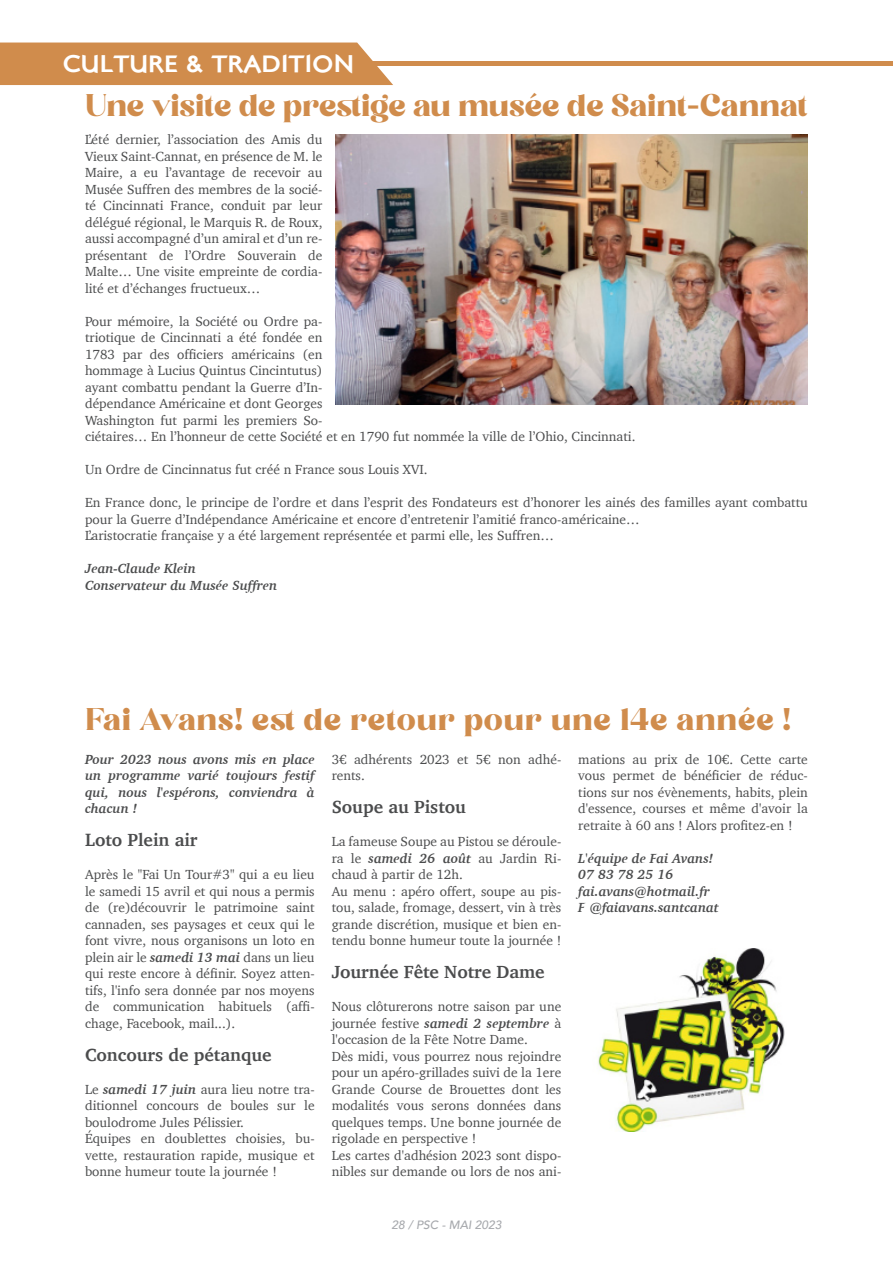
<style>
.page{position:relative;width:893px;height:1263px;background:#fff}
.page>*{position:absolute;margin:0;border:0;box-sizing:border-box;transform-origin:0 0}
.t1{font:30px "Begika";letter-spacing:-.025em;color:#d08c4c}
.t2{font:30px "Begika";color:#d08c4c}
.t3{font:24px "London Two";color:#fff;scale:1.04 1}
.t4{font:700 18px "Charter";color:#4b4c4d}
.t5{font:13.5px/16.5px "Charter";color:#4b4c4d}
.t6{font:italic 700 13.5px/16.5px "Charter";color:#4b4c4d}
.t7{font:italic 500 12px "Avenir";color:#a7a9ad}
.s1{font-family:"Montserrat"}
.s2{font-weight:700;font-style:italic}
</style>
<div class="page">
<hr style="left:0;top:62px;width:893px;height:4px;background:#d08c4c">
<div style="left:0;top:43px;width:393px;height:42px;background:#d08c4c"></div>
<img style="left:335px;top:134px;width:473px;height:271px">
<img style="left:598px;top:948px;width:187px;height:184px">
<h2 class="t3" style="left:62px;top:54px;width:282px">CULTURE &amp; TRADITION</h2>
<h1 class="t1" style="left:85px;top:94px;width:724px">Une visite de prestige au musée de Saint<span class="s1">-</span>Cannat</h1>
<p class="t5" style="left:85px;top:131px;width:239px;text-align:justify">L’été dernier, l’association des Amis du Vieux Saint-Cannat, en présence de M. le Maire, a eu l’avantage de recevoir au Musée Suffren des membres de la socié&shy;té Cincinnati France, conduit par leur délégué régional, le Marquis R. de Roux, aussi accompagné d’un amiral et d’un re&shy;présentant de l’Ordre Souverain de Malte… Une visite empreinte de cordia&shy;lité et d’échanges fructueux…</p>
<p class="t5" style="left:85px;top:312px;width:552px">Pour mémoire, la Société ou Ordre pa-<br>triotique de Cincinnati a été fondée en<br>1783 par des officiers américains (en<br>hommage à Lucius Quintus Cincintutus)<br>ayant combattu pendant la Guerre d’In-<br>dépendance Américaine et dont Georges<br>Washington fut parmi les premiers So-<br>ciétaires… En l’honneur de cette Société et en 1790 fut nommée la ville de l’Ohio, Cincinnati.</p>
<p class="t5" style="left:85px;top:461px;width:344px">Un Ordre de Cincinnatus fut créé n France sous Louis XVI.</p>
<p class="t5" style="left:85px;top:494px;width:724px">En France donc, le principe de l’ordre et dans l’esprit des Fondateurs est d’honorer les ainés des familles ayant combattu pour la Guerre d’Indépendance Américaine et encore d’entretenir l’amitié franco-américaine…<br>L’aristocratie française y a été largement représentée et parmi elle, les Suffren…</p>
<p class="t6" style="left:85px;top:560px;width:194px">Jean-Claude Klein<br>Conservateur du Musée Suffren</p>
<h1 class="t2" style="left:85px;top:708px;width:708px">Fai Avans! est de retour pour une 14e année !</h1>
<p class="t6" style="left:85px;top:750px;width:231px;text-align:justify">Pour 2023 nous avons mis en place un programme varié toujours festif qui, nous l'espérons, conviendra à chacun !</p>
<h3 class="t4" style="left:85px;top:828px;width:114px">Loto Plein air</h3>
<p class="t5" style="left:85px;top:866px;width:231px;text-align:justify">Après le "Fai Un Tour#3" qui a eu lieu le samedi 15 avril et qui nous a permis de (re)découvrir le patrimoine saint cannaden, ses paysages et ceux qui le font vivre, nous organisons un loto en plein air le <span class="s2">samedi 13 mai</span> dans un lieu qui reste encore à définir. Soyez atten&shy;tifs, l'info sera donnée par nos moyens de communication habituels (affi&shy;chage, Facebook, mail...).</p>
<h3 class="t4" style="left:85px;top:1043px;width:188px">Concours de pétanque</h3>
<p class="t5" style="left:85px;top:1080px;width:231px">Le <span class="s2">samedi 17 juin</span> aura lieu notre tra&shy;ditionnel concours de boules sur le boulodrome Jules Pélissier.<br>Équipes en doublettes choisies, bu&shy;vette, restauration rapide, musique et bonne humeur toute la journée !</p>
<p class="t5" style="left:332px;top:750px;width:231px">3€ adhérents 2023 et 5€ non adhé&shy;rents.</p>
<h3 class="t4" style="left:332px;top:795px;width:136px">Soupe au Pistou</h3>
<p class="t5" style="left:332px;top:833px;width:231px">La fameuse Soupe au Pistou se déroule&shy;ra le <span class="s2">samedi 26 août</span> au Jardin Ri&shy;chaud à partir de 12h.<br>Au menu : apéro offert, soupe au pis&shy;tou, salade, fromage, dessert, vin à très grande discrétion, musique et bien en&shy;tendu bonne humeur toute la journée !</p>
<h3 class="t4" style="left:332px;top:960px;width:214px">Journée Fête Notre Dame</h3>
<p class="t5" style="left:332px;top:998px;width:231px">Nous clôturerons notre saison par une journée festive <span class="s2">samedi 2 septembre</span> à l'occasion de la Fête Notre Dame.<br>Dès midi, vous pourrez nous rejoindre pour un apéro-grillades suivi de la 1ere Grande Course de Brouettes dont les modalités vous serons données dans quelques temps. Une bonne journée de rigolade en perspective !<br>Les cartes d'adhésion 2023 sont dispo&shy;nibles sur demande ou lors de nos ani-</p>
<p class="t5" style="left:578px;top:750px;width:231px;text-align:justify">mations au prix de 10€. Cette carte vous permet de bénéficier de réduc&shy;tions sur nos évènements, habits, plein d'essence, courses et même d'avoir la retraite à 60 ans ! Alors profitez-en !</p>
<p class="t6" style="left:578px;top:849px;width:142px">L'équipe de Fai Avans!<br>07 83 78 25 16 fai.avans@hotmail.fr<br>F @faiavans.santcanat</p>
<p class="t7" style="left:391px;top:1217px;width:112px">28 / PSC - MAI 2023</p>
</div>
